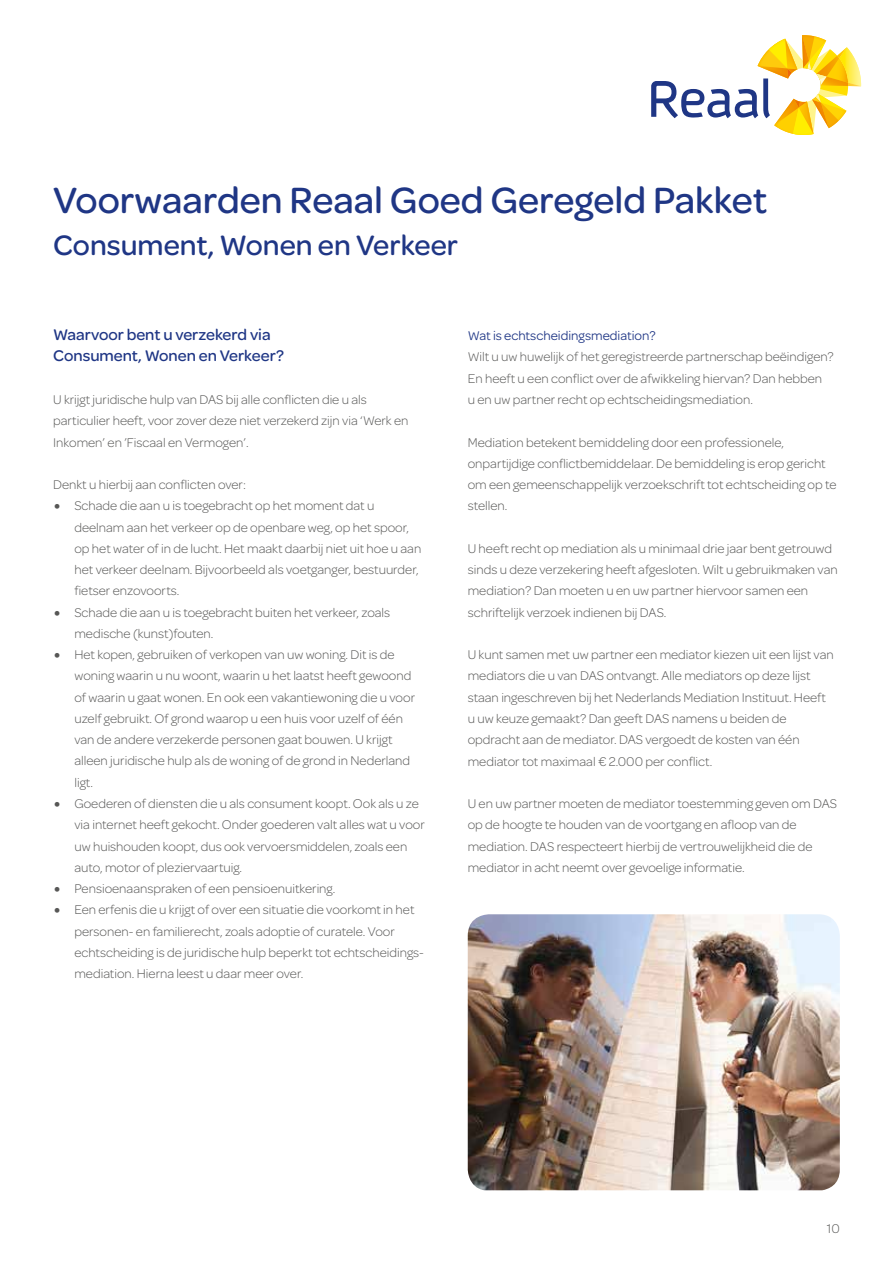
<style>
.page{position:relative;width:893px;height:1263px;background:#fff}
.page>*{position:absolute;margin:0;border:0;box-sizing:border-box;transform-origin:0 0}
.t1{font:500 39px "Omnes";color:#1f3685}
.t2{font:500 30px "Omnes";color:#1f3685}
.t3{font:500 16.5px/21.3px "Omnes";color:#1f3685}
.t4{font:300 13.5px/21.3px "Omnes";color:#575756}
.t5{font:13.5px "Omnes";color:#1f3685}
.s1{font-size:27px}
</style>
<div class="page">
<svg style="left:651px;top:35px;width:210px;height:100px"></svg>
<img style="left:468px;top:914px;width:372px;height:276px">
<h1 class="t1" style="left:53px;top:173px;width:716px">Voorwaarden Reaal Goed Geregeld Pakket</h1>
<h2 class="t2" style="left:53px;top:224px;width:406px">Consument, Wonen en Verkeer</h2>
<p class="t3" style="left:53px;top:323px;width:232px">Waarvoor bent u verzekerd via<br>Consument, Wonen en Verkeer?</p>
<p class="t4" style="left:53px;top:388px;width:357px">U krijgt juridische hulp van DAS bij alle conflicten die u als particulier heeft, voor zover deze niet verzekerd zijn via ‘Werk en<br>Inkomen’ en ’Fiscaal en Vermogen’.</p>
<p class="t4" style="left:53px;top:474px;width:194px">Denkt u hierbij aan conflicten over:</p>
<p class="t4" style="left:74px;top:495px;width:348px;text-indent:-21px"><span class="s1">•</span> Schade die aan u is toegebracht op het moment dat u deelnam aan het verkeer op de openbare weg, op het spoor, op het water of in de lucht. Het maakt daarbij niet uit hoe u aan het verkeer deelnam. Bijvoorbeeld als voetganger, bestuurder, fietser enzovoorts.</p>
<p class="t4" style="left:74px;top:601px;width:317px;text-indent:-21px"><span class="s1">•</span> Schade die aan u is toegebracht buiten het verkeer, zoals medische (kunst)fouten.</p>
<p class="t4" style="left:74px;top:644px;width:342px;text-indent:-21px"><span class="s1">•</span> Het kopen, gebruiken of verkopen van uw woning. Dit is de woning waarin u nu woont, waarin u het laatst heeft gewoond of waarin u gaat wonen. En ook een vakantiewoning die u voor uzelf gebruikt. Of grond waarop u een huis voor uzelf of één van de andere verzekerde personen gaat bouwen. U krijgt alleen juridische hulp als de woning of de grond in Nederland ligt.</p>
<p class="t4" style="left:74px;top:792px;width:352px;text-indent:-21px"><span class="s1">•</span> Goederen of diensten die u als consument koopt. Ook als u ze via internet heeft gekocht. Onder goederen valt alles wat u voor uw huishouden koopt, dus ook vervoersmiddelen, zoals een auto, motor of pleziervaartuig.</p>
<p class="t4" style="left:53px;top:877px;width:284px"><span class="s1">•</span> Pensioenaanspraken of een pensioenuitkering.</p>
<p class="t4" style="left:74px;top:899px;width:351px;text-indent:-21px"><span class="s1">•</span> Een erfenis die u krijgt of over een situatie die voorkomt in het personen- en familierecht, zoals adoptie of curatele. Voor echtscheiding is de juridische hulp beperkt tot echtscheidings&shy;mediation. Hierna leest u daar meer over.</p>
<p class="t5" style="left:468px;top:327px;width:189px">Wat is echtscheidingsmediation?</p>
<p class="t4" style="left:468px;top:346px;width:368px">Wilt u uw huwelijk of het geregistreerde partnerschap beëindigen?<br>En heeft u een conflict over de afwikkeling hiervan? Dan hebben<br>u en uw partner recht op echtscheidingsmediation.</p>
<p class="t4" style="left:468px;top:431px;width:370px">Mediation betekent bemiddeling door een professionele, onpartijdige conflictbemiddelaar. De bemiddeling is erop gericht om een gemeenschappelijk verzoekschrift tot echtscheiding op te stellen.</p>
<p class="t4" style="left:468px;top:537px;width:371px">U heeft recht op mediation als u minimaal drie jaar bent getrouwd sinds u deze verzekering heeft afgesloten. Wilt u gebruikmaken van mediation? Dan moeten u en uw partner hiervoor samen een schriftelijk verzoek indienen bij DAS.</p>
<p class="t4" style="left:468px;top:644px;width:368px">U kunt samen met uw partner een mediator kiezen uit een lijst van mediators die u van DAS ontvangt. Alle mediators op deze lijst staan ingeschreven bij het Nederlands Mediation Instituut. Heeft u uw keuze gemaakt? Dan geeft DAS namens u beiden de opdracht aan de mediator. DAS vergoedt de kosten van één mediator tot maximaal € 2.000 per conflict.</p>
<p class="t4" style="left:468px;top:792px;width:371px">U en uw partner moeten de mediator toestemming geven om DAS op de hoogte te houden van de voortgang en afloop van de mediation. DAS respecteert hierbij de vertrouwelijkheid die de mediator in acht neemt over gevoelige informatie.</p>
<p class="t4" style="left:827px;top:1218px;width:14px">10</p>
</div>
